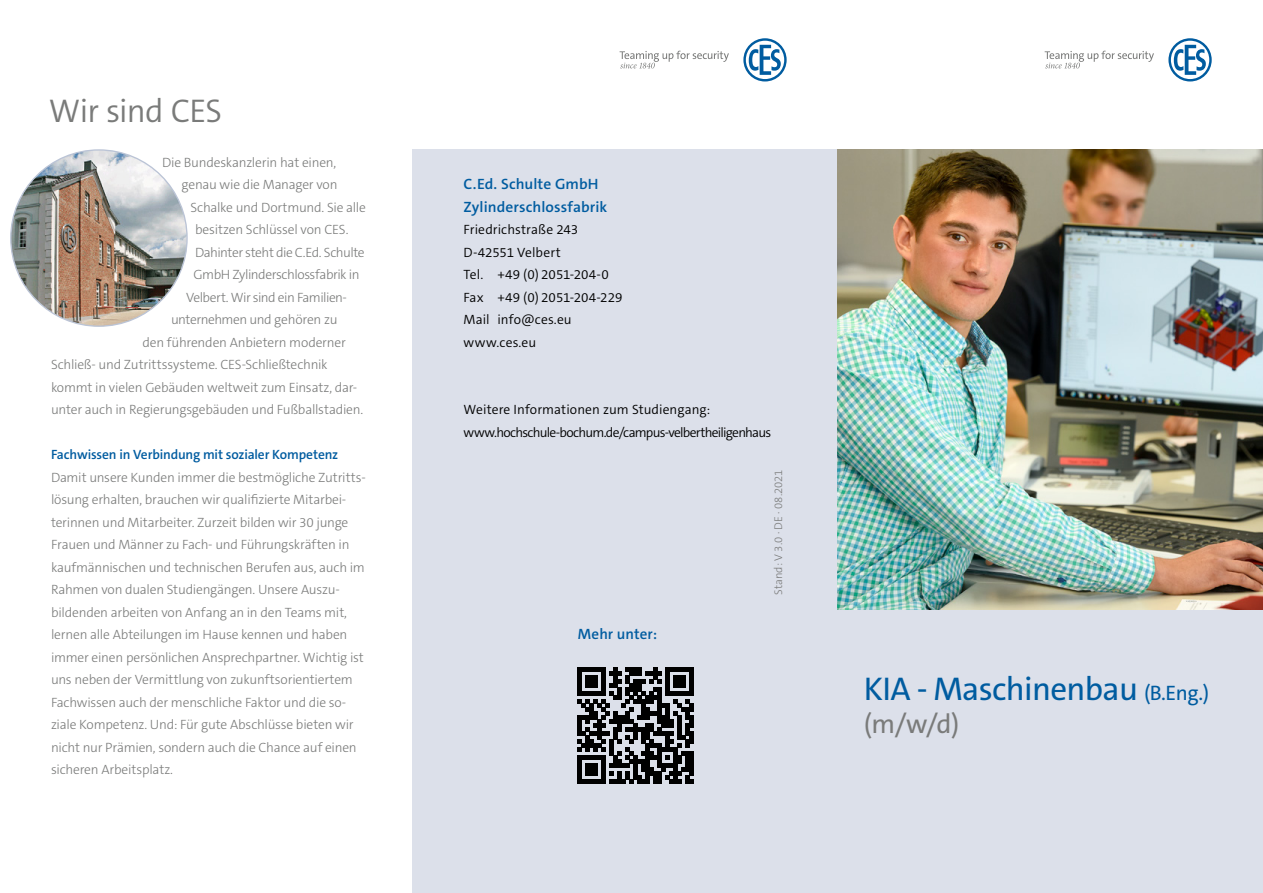
<style>
.page{position:relative;width:1263px;height:893px;background:#fff}
.page>*{position:absolute;margin:0;border:0;box-sizing:border-box;transform-origin:0 0}
.t1{font:33px "The Sans C5";letter-spacing:-.02em;color:#005ca0}
.t2{font:300 33px "The Sans C5";letter-spacing:-.025em;color:#7a7b7a}
.t3{font:27px "The Sans C5";color:#7a7b7a}
.t4{font:600 15px/22.5px "The Sans C5";letter-spacing:.005em;color:#005ca0}
.t5{font:300 13.5px/22.5px "The Sans C5";letter-spacing:-.015em;color:#7a7b7a}
.t6{font:300 13.5px/22.5px "The Sans C5";letter-spacing:-.005em;color:#000}
.t7{font:300 13.5px/22.5px "The Sans C5";letter-spacing:-.04em;color:#000}
.t8{font:300 13.5px "The Sans C5";letter-spacing:-.035em;color:#7a7b7a}
.t9{font:600 13.5px "The Sans C5";letter-spacing:-.015em;color:#005ca0}
.t10{font:300 13.5px "The Sans C5";letter-spacing:-.045em;color:#7a7b7a}
.t11{font:300 11.25px "The Sans C5";color:#7a7b7a}
.s1{font-size:21px}
</style>
<div class="page">
<div style="left:412px;top:150px;width:851px;height:743px;background:#dce0ea"></div>
<svg style="left:743px;top:38px;width:44px;height:43px"></svg>
<svg style="left:620px;top:51px;width:109px;height:17px"></svg>
<svg style="left:1168px;top:38px;width:44px;height:43px"></svg>
<svg style="left:1045px;top:51px;width:109px;height:17px"></svg>
<img style="left:11px;top:150px;width:176px;height:176px;border-radius:88px">
<svg style="left:577px;top:667px;width:117px;height:117px"></svg>
<img style="left:838px;top:150px;width:425px;height:459px">
<h1 class="t2" style="left:49px;top:89px;width:175px">Wir sind CES</h1>
<p class="t5" style="left:162px;top:151px;width:176px">Die Bundeskanzlerin hat einen,</p>
<p class="t5" style="left:182px;top:173px;width:158px">genau wie die Manager von</p>
<p class="t5" style="left:191px;top:196px;width:177px">Schalke und Dortmund. Sie alle</p>
<p class="t5" style="left:195px;top:218px;width:155px">besitzen Schlüssel von CES.</p>
<p class="t8" style="left:195px;top:243px;width:171px">Dahinter steht die C.Ed. Schulte</p>
<p class="t8" style="left:194px;top:266px;width:167px">GmbH Zylinderschlossfabrik in</p>
<p class="t10" style="left:186px;top:288px;width:163px">Velbert. Wir sind ein Familien-</p>
<p class="t5" style="left:171px;top:308px;width:168px">unternehmen und gehören zu</p>
<p class="t5" style="left:143px;top:331px;width:205px">den führenden Anbietern moderner</p>
<p class="t5" style="left:51px;top:353px;width:278px">Schließ- und Zutrittssysteme. CES-Schließtechnik</p>
<p class="t5" style="left:51px;top:376px;width:308px">kommt in vielen Gebäuden weltweit zum Einsatz, dar-</p>
<p class="t5" style="left:51px;top:398px;width:314px">unter auch in Regierungsgebäuden und Fußballstadien.</p>
<p class="t9" style="left:51px;top:446px;width:289px">Fachwissen in Verbindung mit sozialer Kompetenz</p>
<p class="t5" style="left:51px;top:466px;width:316px">Damit unsere Kunden immer die bestmögliche Zutritts&shy;lösung erhalten, brauchen wir qualifizierte Mitarbei&shy;terinnen und Mitarbeiter. Zurzeit bilden wir 30 junge Frauen und Männer zu Fach- und Führungskräften in kaufmännischen und technischen Berufen aus, auch im Rahmen von dualen Studiengängen. Unsere Auszu&shy;bildenden arbeiten von Anfang an in den Teams mit, lernen alle Abteilungen im Hause kennen und haben immer einen persönlichen Ansprechpartner. Wichtig ist uns neben der Vermittlung von zukunftsorientiertem Fachwissen auch der menschliche Faktor und die so&shy;ziale Kompetenz. Und: Für gute Abschlüsse bieten wir nicht nur Prämien, sondern auch die Chance auf einen sicheren Arbeitsplatz.</p>
<p class="t4" style="left:463px;top:173px;width:145px">C.Ed. Schulte GmbH<br>Zylinderschlossfabrik</p>
<p class="t6" style="left:463px;top:218px;width:161px">Friedrichstraße 243<br>D-42551 Velbert<br>Tel. +49 (0) 2051-204-0<br>Fax +49 (0) 2051-204-229<br>Mail info@ces.eu www.ces.eu</p>
<p class="t7" style="left:463px;top:398px;width:309px">Weitere Informationen zum Studiengang: www.hochschule-bochum.de/campus-velbertheiligenhaus</p>
<p class="t4" style="left:578px;top:623px;width:81px">Mehr unter:</p>
<p class="t11" style="left:771px;top:595px;width:127px;rotate:-90deg">Stand: V 3.0 ∙ DE ∙ 08.2021</p>
<h1 class="t1" style="left:864px;top:667px;width:347px">KIA - Maschinenbau <span class="s1">(B.Eng.)</span></h1>
<h2 class="t3" style="left:864px;top:706px;width:97px">(m/w/d)</h2>
</div>
